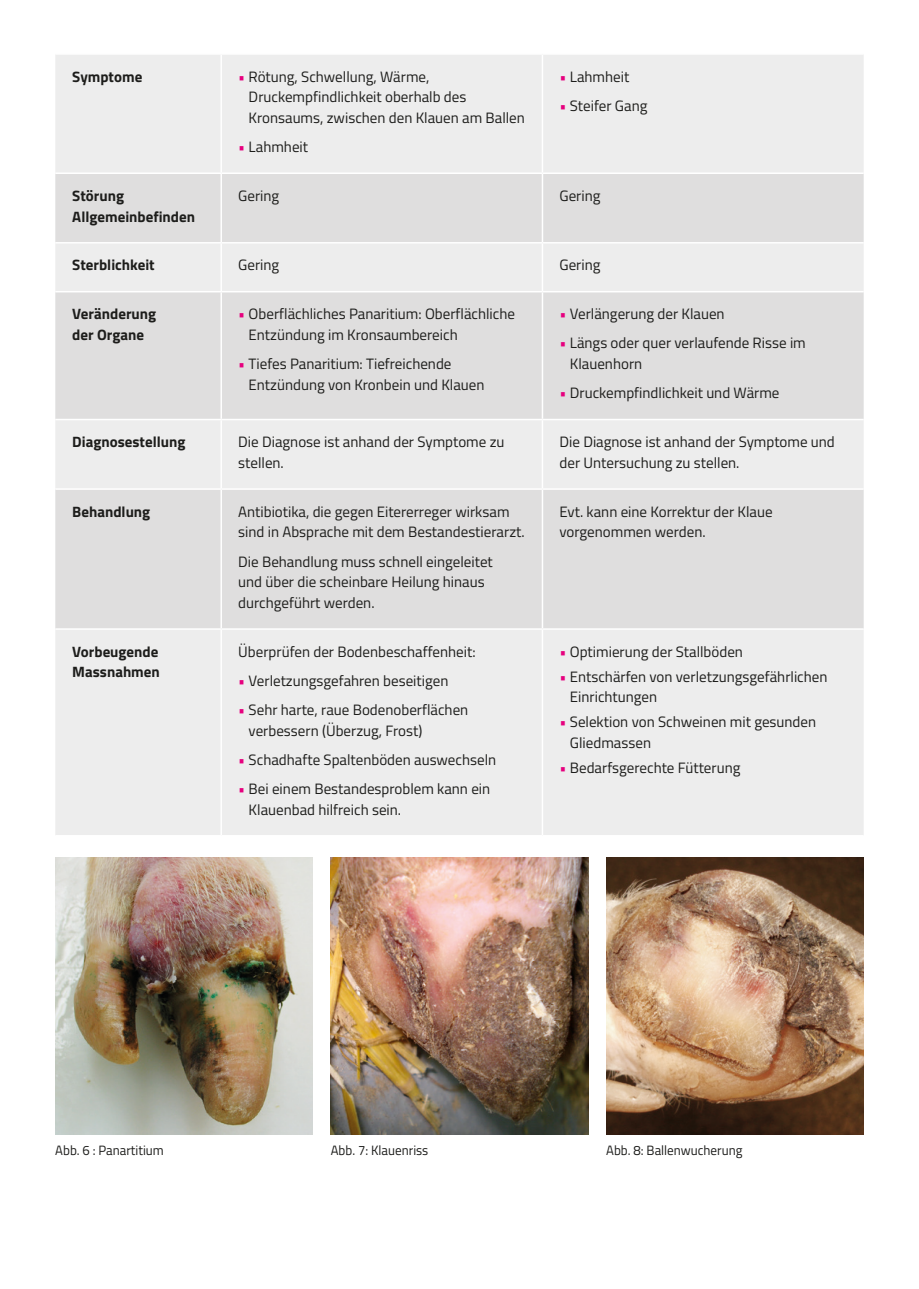
<style>
.page{position:relative;width:919px;height:1289px;background:#fff}
.page>*{position:absolute;margin:0;border:0;box-sizing:border-box;transform-origin:0 0}
.t1{font:15px/20.7px "Titillium Web";color:#1d1d1b}
.t2{font:700 15px/20.7px "Titillium Web";color:#1d1d1b}
.t3{font:13.5px "Titillium Web";color:#1d1d1b}
.s1{color:#e6007e}
</style>
<div class="page">
<div style="left:55px;top:55px;width:808px;height:780px;background:#ededed"></div>
<svg style="left:55px;top:174px;width:808px;height:454px;fill:#dfdede"></svg>
<hr style="left:220px;top:55px;width:2px;height:117px;background:#fff">
<hr style="left:541px;top:55px;width:2px;height:117px;background:#fff">
<hr style="left:55px;top:172px;width:166px;height:2px;background:#fff">
<hr style="left:221px;top:172px;width:321px;height:2px;background:#fff">
<hr style="left:220px;top:174px;width:2px;height:68px;background:#fff">
<hr style="left:542px;top:172px;width:321px;height:2px;background:#fff">
<hr style="left:541px;top:174px;width:2px;height:68px;background:#fff">
<hr style="left:55px;top:242px;width:166px;height:1px;background:#fff">
<hr style="left:221px;top:242px;width:321px;height:1px;background:#fff">
<hr style="left:220px;top:243px;width:2px;height:48px;background:#fff">
<hr style="left:542px;top:242px;width:321px;height:1px;background:#fff">
<hr style="left:541px;top:243px;width:2px;height:48px;background:#fff">
<hr style="left:55px;top:291px;width:166px;height:1px;background:#fff">
<hr style="left:221px;top:291px;width:321px;height:1px;background:#fff">
<hr style="left:220px;top:292px;width:2px;height:127px;background:#fff">
<hr style="left:542px;top:291px;width:321px;height:1px;background:#fff">
<hr style="left:541px;top:292px;width:2px;height:127px;background:#fff">
<hr style="left:55px;top:419px;width:166px;height:1px;background:#fff">
<hr style="left:221px;top:419px;width:321px;height:1px;background:#fff">
<hr style="left:220px;top:420px;width:2px;height:68px;background:#fff">
<hr style="left:542px;top:419px;width:321px;height:1px;background:#fff">
<hr style="left:541px;top:420px;width:2px;height:68px;background:#fff">
<hr style="left:55px;top:488px;width:166px;height:2px;background:#fff">
<hr style="left:221px;top:488px;width:321px;height:2px;background:#fff">
<hr style="left:220px;top:490px;width:2px;height:138px;background:#fff">
<hr style="left:542px;top:488px;width:321px;height:2px;background:#fff">
<hr style="left:541px;top:490px;width:2px;height:138px;background:#fff">
<hr style="left:55px;top:628px;width:166px;height:1px;background:#fff">
<hr style="left:221px;top:628px;width:321px;height:1px;background:#fff">
<hr style="left:220px;top:629px;width:2px;height:206px;background:#fff">
<hr style="left:542px;top:628px;width:321px;height:1px;background:#fff">
<hr style="left:541px;top:629px;width:2px;height:206px;background:#fff">
<img style="left:55px;top:857px;width:258px;height:277px">
<img style="left:331px;top:857px;width:257px;height:277px">
<img style="left:606px;top:857px;width:257px;height:277px">
<p class="t2" style="left:72px;top:65px;width:71px">Symptome</p>
<p class="t1" style="left:249px;top:65px;width:278px;text-indent:-10px"><span class="s1">•</span> Rötung, Schwellung, Wärme,<br>Druckempfindlichkeit oberhalb des<br>Kronsaums, zwischen den Klauen am Ballen</p>
<p class="t1" style="left:238px;top:136px;width:71px"><span class="s1">•</span> Lahmheit</p>
<p class="t1" style="left:559px;top:65px;width:71px"><span class="s1">•</span> Lahmheit</p>
<p class="t1" style="left:559px;top:94px;width:89px"><span class="s1">•</span> Steifer Gang</p>
<p class="t2" style="left:72px;top:184px;width:124px">Störung<br>Allgemeinbefinden</p>
<p class="t1" style="left:238px;top:184px;width:43px">Gering</p>
<p class="t1" style="left:559px;top:184px;width:43px">Gering</p>
<p class="t2" style="left:72px;top:254px;width:84px">Sterblichkeit</p>
<p class="t1" style="left:238px;top:254px;width:43px">Gering</p>
<p class="t1" style="left:559px;top:254px;width:43px">Gering</p>
<p class="t2" style="left:72px;top:303px;width:85px">Veränderung der Organe</p>
<p class="t1" style="left:249px;top:303px;width:268px;text-indent:-10px"><span class="s1">•</span> Oberflächliches Panaritium: Oberflächliche<br>Entzündung im Kronsaumbereich</p>
<p class="t1" style="left:249px;top:353px;width:237px;text-indent:-10px"><span class="s1">•</span> Tiefes Panaritium: Tiefreichende<br>Entzündung von Kronbein und Klauen</p>
<p class="t1" style="left:559px;top:303px;width:167px"><span class="s1">•</span> Verlängerung der Klauen</p>
<p class="t1" style="left:570px;top:332px;width:237px;text-indent:-10px"><span class="s1">•</span> Längs oder quer verlaufende Risse im<br>Klauenhorn</p>
<p class="t1" style="left:559px;top:382px;width:221px"><span class="s1">•</span> Druckempfindlichkeit und Wärme</p>
<p class="t2" style="left:72px;top:431px;width:115px">Diagnosestellung</p>
<p class="t1" style="left:238px;top:431px;width:268px">Die Diagnose ist anhand der Symptome zu stellen.</p>
<p class="t1" style="left:559px;top:431px;width:277px">Die Diagnose ist anhand der Symptome und der Untersuchung zu stellen.</p>
<p class="t2" style="left:72px;top:500px;width:79px">Behandlung</p>
<p class="t1" style="left:238px;top:500px;width:288px">Antibiotika, die gegen Eitererreger wirksam sind in Absprache mit dem Bestandestierarzt.</p>
<p class="t1" style="left:238px;top:550px;width:256px">Die Behandlung muss schnell eingeleitet und über die scheinbare Heilung hinaus durchgeführt werden.</p>
<p class="t1" style="left:559px;top:500px;width:214px">Evt. kann eine Korrektur der Klaue vorgenommen werden.</p>
<p class="t2" style="left:72px;top:640px;width:89px">Vorbeugende<br>Massnahmen</p>
<p class="t1" style="left:238px;top:640px;width:239px">Überprüfen der Bodenbeschaffenheit:</p>
<p class="t1" style="left:238px;top:669px;width:212px"><span class="s1">•</span> Verletzungsgefahren beseitigen</p>
<p class="t1" style="left:249px;top:698px;width:221px;text-indent:-10px"><span class="s1">•</span> Sehr harte, raue Bodenoberflächen verbessern (Überzug, Frost)</p>
<p class="t1" style="left:238px;top:748px;width:259px"><span class="s1">•</span> Schadhafte Spaltenböden auswechseln</p>
<p class="t1" style="left:249px;top:777px;width:243px;text-indent:-10px"><span class="s1">•</span> Bei einem Bestandesproblem kann ein<br>Klauenbad hilfreich sein.</p>
<p class="t1" style="left:559px;top:640px;width:185px"><span class="s1">•</span> Optimierung der Stallböden</p>
<p class="t1" style="left:570px;top:665px;width:259px;text-indent:-10px"><span class="s1">•</span> Entschärfen von verletzungsgefährlichen<br>Einrichtungen</p>
<p class="t1" style="left:570px;top:710px;width:248px;text-indent:-10px"><span class="s1">•</span> Selektion von Schweinen mit gesunden<br>Gliedmassen</p>
<p class="t1" style="left:559px;top:756px;width:182px"><span class="s1">•</span> Bedarfsgerechte Fütterung</p>
<p class="t3" style="left:55px;top:1140px;width:110px">Abb. 6 : Panartitium</p>
<p class="t3" style="left:331px;top:1140px;width:99px">Abb. 7: Klauenriss</p>
<p class="t3" style="left:606px;top:1140px;width:138px">Abb. 8: Ballenwucherung</p>
</div>
